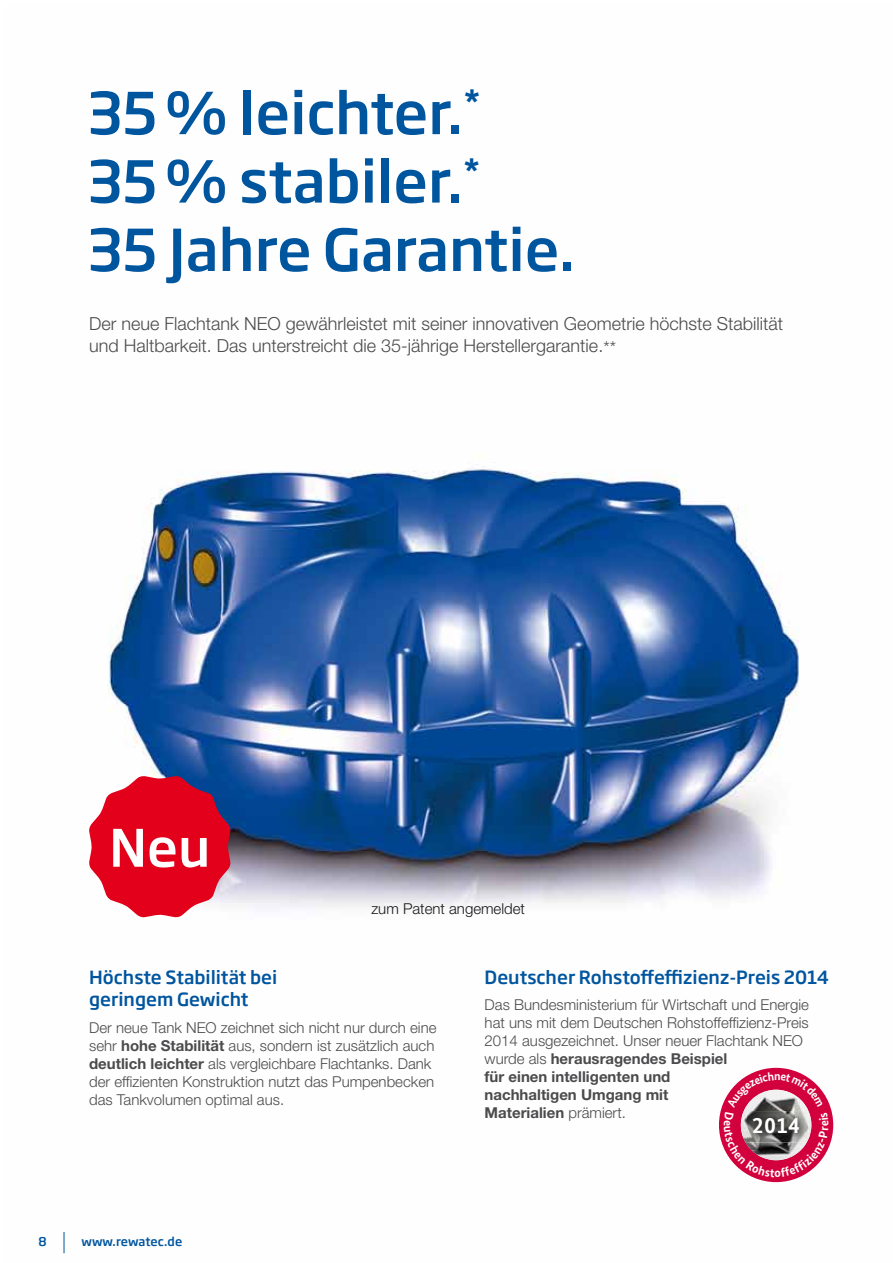
<style>
.page{position:relative;width:893px;height:1263px;background:#fff}
.page>*{position:absolute;margin:0;border:0;box-sizing:border-box;transform-origin:0 0}
.t1{font:500 57px/68.4px "Soho Gothic Pro";color:#00559f}
.t2{font:500 51px "Soho Gothic Pro";color:#fff}
.t3{font:700 22.8px "Bundes Sans";color:#fff}
.t4{font:300 18px/22.5px "Helvetica Neue LT Std";color:#4b4b4d}
.t5{font:500 18px/22.5px "Soho Gothic Pro";color:#00559f}
.t6{font:300 15px/18px "Helvetica Neue LT Std";color:#4b4b4d}
.t7{font:300 15px "Helvetica Neue LT Std";color:#1a171c}
.t8{font:500 12px "Soho Gothic Pro";color:#00559f}
.s1{font-weight:700}
</style>
<div class="page">
<img style="left:63px;top:469px;width:771px;height:785px">
<svg style="left:88px;top:775px;width:143px;height:143px"></svg>
<div style="left:719px;top:1068px;width:114px;height:114px;background:#d2003c;border-radius:50%"></div>
<svg style="left:64px;top:1232px;width:1px;height:21px"></svg>
<svg style="left:724px;top:1071px;width:104px;height:106px"></svg>
<h1 class="t1" style="left:87px;top:75px;width:490px">35 % leichter.<sup>*<br></sup>35 % stabiler.<sup>*<br></sup>35 Jahre Garantie.</h1>
<p class="t4" style="left:89px;top:312px;width:695px">Der neue Flachtank NEO gewährleistet mit seiner innovativen Geometrie höchste Stabilität und Haltbarkeit. Das unterstreicht die 35-jährige Herstellergarantie.**</p>
<h2 class="t2" style="left:109px;top:808px;width:103px">Neu</h2>
<p class="t7" style="left:371px;top:900px;width:155px">zum Patent angemeldet</p>
<p class="t5" style="left:89px;top:965px;width:190px">Höchste Stabilität bei geringem Gewicht</p>
<p class="t6" style="left:89px;top:1018px;width:349px">Der neue Tank NEO zeichnet sich nicht nur durch eine sehr <span class="s1">hohe Stabilität</span> aus, sondern ist zusätzlich auch <span class="s1">deutlich leichter</span> als vergleichbare Flachtanks. Dank der effizienten Konstruktion nutzt das Pumpen becken das Tankvolumen optimal aus.</p>
<p class="t8" style="left:38px;top:1232px;width:10px">8</p>
<p class="t8" style="left:81px;top:1232px;width:102px">www.rewatec.de</p>
<p class="t5" style="left:485px;top:965px;width:346px">Deutscher Rohstoffeffizienz-Preis 2014</p>
<p class="t6" style="left:485px;top:995px;width:326px">Das Bundesministerium für Wirtschaft und Energie hat uns mit dem Deutschen Rohstoffeffizienz-Preis 2014 ausgezeichnet. Unser neuer Flachtank NEO wurde als <span class="s1">herausragendes Beispiel<br>für einen intelligenten und<br>nachhaltigen Umgang mit<br>Materialien</span> prämiert.</p>
<h3 class="t3" style="left:752px;top:1111px;width:49px">2014</h3>
</div>
